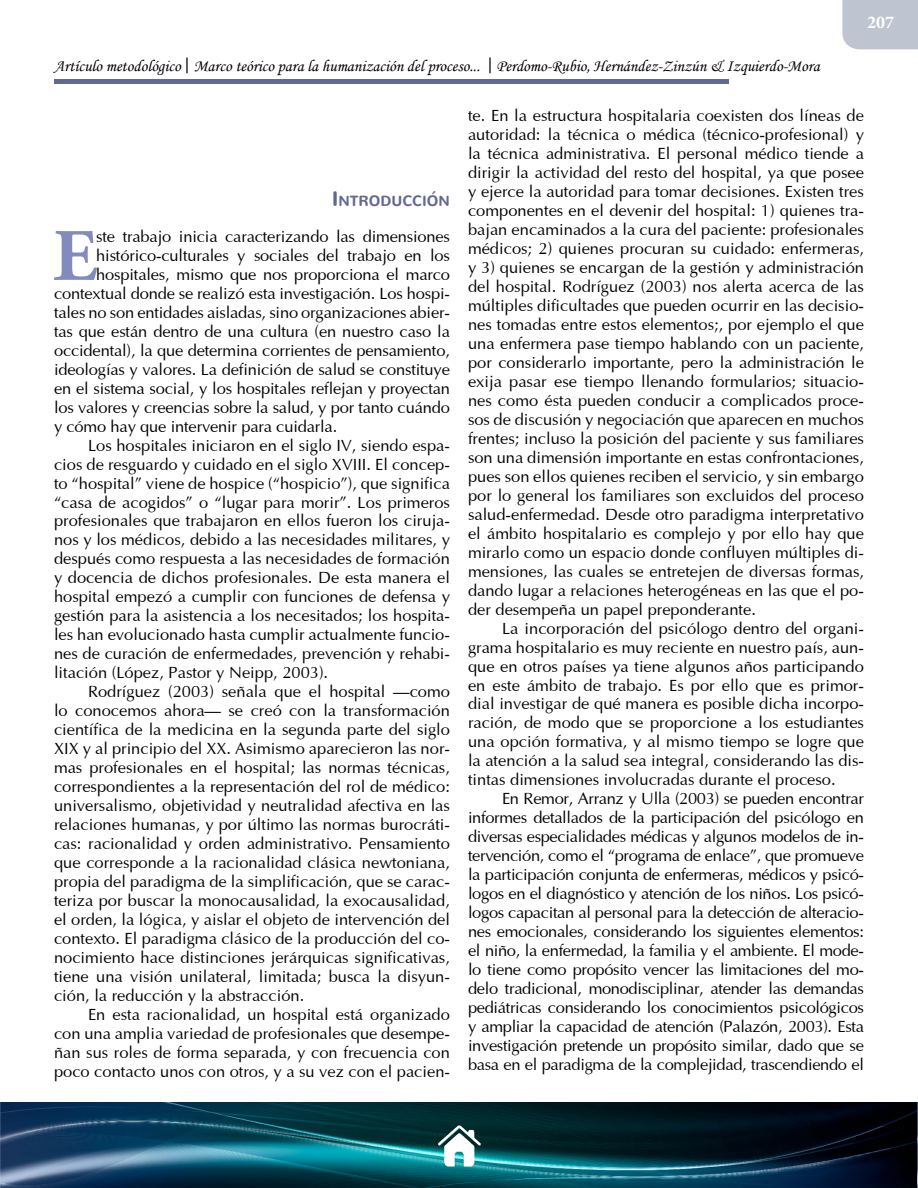
<style>
.page{position:relative;width:918px;height:1188px;background:#fff}
.page>*{position:absolute;margin:0;border:0;box-sizing:border-box;transform-origin:0 0}
.t1{font:700 73.8px "Adobe Garamond Pro";color:#838bbe}
.t2{font:700 18px "Minion Pro";color:#fff}
.t3{font:16.5px/18.9px "Optima";letter-spacing:-.01em;color:#000;text-align:justify}
.t4{font:16.5px "Monotype Corsiva";color:#000}
.Rotulo_introducción{font:800 14.7px "Nunito";color:#636990}
.s1{font-family:"Soberana Sans";font-size:15px}
.s2{font-size:21px}
</style>
<div class="page">
<div style="left:54px;top:79px;width:675px;height:5px;background:#636990"></div>
<div style="left:842px;top:0;width:76px;height:49px;background:#bec4d0"></div>
<img style="left:0;top:1103px;width:918px;height:85px">
<img style="left:438px;top:1124px;width:42px;height:43px">
<p class="t4" style="left:54px;top:56px;width:767px">Artículo metodológico <span class="s1">|</span> Marco teórico para la humanización del proceso... <span class="s1">|</span> Perdomo-Rubio, Hernández-Zinzún &amp; Izquierdo-Mora</p>
<p class="t2" style="left:867px;top:10px;width:28px">207</p>
<p class="Rotulo_introducción" style="left:332px;top:187px;width:120px"><span class="s2">I</span>NTRODUCCIÓN</p>
<p class="t1" style="left:53px;top:213px;width:45px">E</p>
<p class="t3" style="left:96px;top:226px;width:355px">ste trabajo inicia caracterizando las dimensiones</p>
<p class="t3" style="left:96px;top:245px;width:355px">histórico-culturales y sociales del trabajo en los</p>
<p class="t3" style="left:96px;top:264px;width:355px">hospitales, mismo que nos proporciona el marco</p>
<p class="t3" style="left:54px;top:282px;width:397px">contextual donde se realizó esta investigación. Los hospi-</p>
<p class="t3" style="left:54px;top:301px;width:397px">tales no son entidades aisladas, sino organizaciones abier-</p>
<p class="t3" style="left:54px;top:320px;width:397px">tas que están dentro de una cultura (en nuestro caso la</p>
<p class="t3" style="left:54px;top:339px;width:398px">occidental), la que determina corrientes de pensamiento,</p>
<p class="t3" style="left:54px;top:358px;width:397px">ideologías y valores. La definición de salud se constituye</p>
<p class="t3" style="left:54px;top:377px;width:398px">en el sistema social, y los hospitales reflejan y proyectan</p>
<p class="t3" style="left:54px;top:396px;width:398px">los valores y creencias sobre la salud, y por tanto cuándo</p>
<p class="t3" style="left:54px;top:415px;width:285px">y cómo hay que intervenir para cuidarla.</p>
<p class="t3" style="left:54px;top:434px;width:398px;text-indent:34px">Los hospitales iniciaron en el siglo IV, siendo espa&shy;cios de resguardo y cuidado en el siglo XVIII. El concep&shy;to “hospital” viene de hospice (“hospicio”), que significa “casa de acogidos” o “lugar para morir”. Los primeros profesionales que trabajaron en ellos fueron los ciruja&shy;nos y los médicos, debido a las necesidades militares, y después como respuesta a las necesidades de formación y docencia de dichos profesionales. De esta manera el hospital empezó a cumplir con funciones de defensa y gestión para la asistencia a los necesitados; los hospita&shy;les han evolucionado hasta cumplir actualmente funcio&shy;nes de curación de enfermedades, prevención y rehabi&shy;litación (López, Pastor y Neipp, 2003).</p>
<p class="t3" style="left:54px;top:681px;width:398px;text-indent:34px">Rodríguez (2003) señala que el hospital —como lo conocemos ahora— se creó con la transformación científica de la medicina en la segunda parte del siglo XIX y al principio del XX. Asimismo aparecieron las nor&shy;mas profesionales en el hospital; las normas técnicas, correspondientes a la representación del rol de médico: universalismo, objetividad y neutralidad afectiva en las relaciones humanas, y por último las normas burocráti&shy;cas: racionalidad y orden administrativo. Pensamiento que corresponde a la racionalidad clásica newtoniana, propia del paradigma de la simplificación, que se carac&shy;teriza por buscar la monocausalidad, la exocausalidad, el orden, la lógica, y aislar el objeto de intervención del contexto. El paradigma clásico de la producción del co&shy;nocimiento hace distinciones jerárquicas significativas, tiene una visión unilateral, limitada; busca la disyun&shy;ción, la reducción y la abstracción.</p>
<p class="t3" style="left:54px;top:1003px;width:398px;text-indent:34px">En esta racionalidad, un hospital está organizado con una amplia variedad de profesionales que desempe&shy;ñan sus roles de forma separada, y con frecuencia con poco contacto unos con otros, y a su vez con el pacien-</p>
<p class="t3" style="left:468px;top:105px;width:398px">te. En la estructura hospitalaria coexisten dos líneas de autoridad: la técnica o médica (técnico-profesional) y la técnica administrativa. El personal médico tiende a dirigir la actividad del resto del hospital, ya que posee y ejerce la autoridad para tomar decisiones. Existen tres componentes en el devenir del hospital: 1) quienes tra&shy;bajan encaminados a la cura del paciente: profesionales médicos; 2) quienes procuran su cuidado: enfermeras, y 3) quienes se encargan de la gestión y administración del hospital. Rodríguez (2003) nos alerta acerca de las múltiples dificultades que pueden ocurrir en las decisio&shy;nes tomadas entre estos elementos;, por ejemplo el que una enfermera pase tiempo hablando con un paciente, por considerarlo importante, pero la administración le exija pasar ese tiempo llenando formularios; situacio&shy;nes como ésta pueden conducir a complicados proce&shy;sos de discusión y negociación que aparecen en muchos frentes; incluso la posición del paciente y sus familiares son una dimensión importante en estas confrontaciones, pues son ellos quienes reciben el servicio, y sin embargo por lo general los familiares son excluidos del proceso salud-enfermedad. Desde otro paradigma interpretativo el ámbito hospitalario es complejo y por ello hay que mirarlo como un espacio donde confluyen múltiples di&shy;mensiones, las cuales se entretejen de diversas formas, dando lugar a relaciones heterogéneas en las que el po&shy;der desempeña un papel preponderante.</p>
<p class="t3" style="left:468px;top:617px;width:398px;text-indent:34px">La incorporación del psicólogo dentro del organi&shy;grama hospitalario es muy reciente en nuestro país, aun&shy;que en otros países ya tiene algunos años participando en este ámbito de trabajo. Es por ello que es primor&shy;dial investigar de qué manera es posible dicha incorpo&shy;ración, de modo que se proporcione a los estudiantes una opción formativa, y al mismo tiempo se logre que la atención a la salud sea integral, considerando las dis&shy;tintas dimensiones involucradas durante el proceso.</p>
<p class="t3" style="left:468px;top:788px;width:398px;text-indent:34px">En Remor, Arranz y Ulla (2003) se pueden encontrar informes detallados de la participación del psicólogo en diversas especialidades médicas y algunos modelos de in&shy;tervención, como el “programa de enlace”, que promueve la participación conjunta de enfermeras, médicos y psicó&shy;logos en el diagnóstico y atención de los niños. Los psicó&shy;logos capacitan al personal para la detección de alteracio&shy;nes emocionales, considerando los siguientes elementos: el niño, la enfermedad, la familia y el ambiente. El mode&shy;lo tiene como propósito vencer las limitaciones del mo&shy;delo tradicional, monodisciplinar, atender las demandas pediátricas considerando los conocimientos psicológicos y ampliar la capacidad de atención (Palazón, 2003). Esta investigación pretende un propósito similar, dado que se basa en el paradigma de la complejidad, trascendiendo el</p>
</div>
